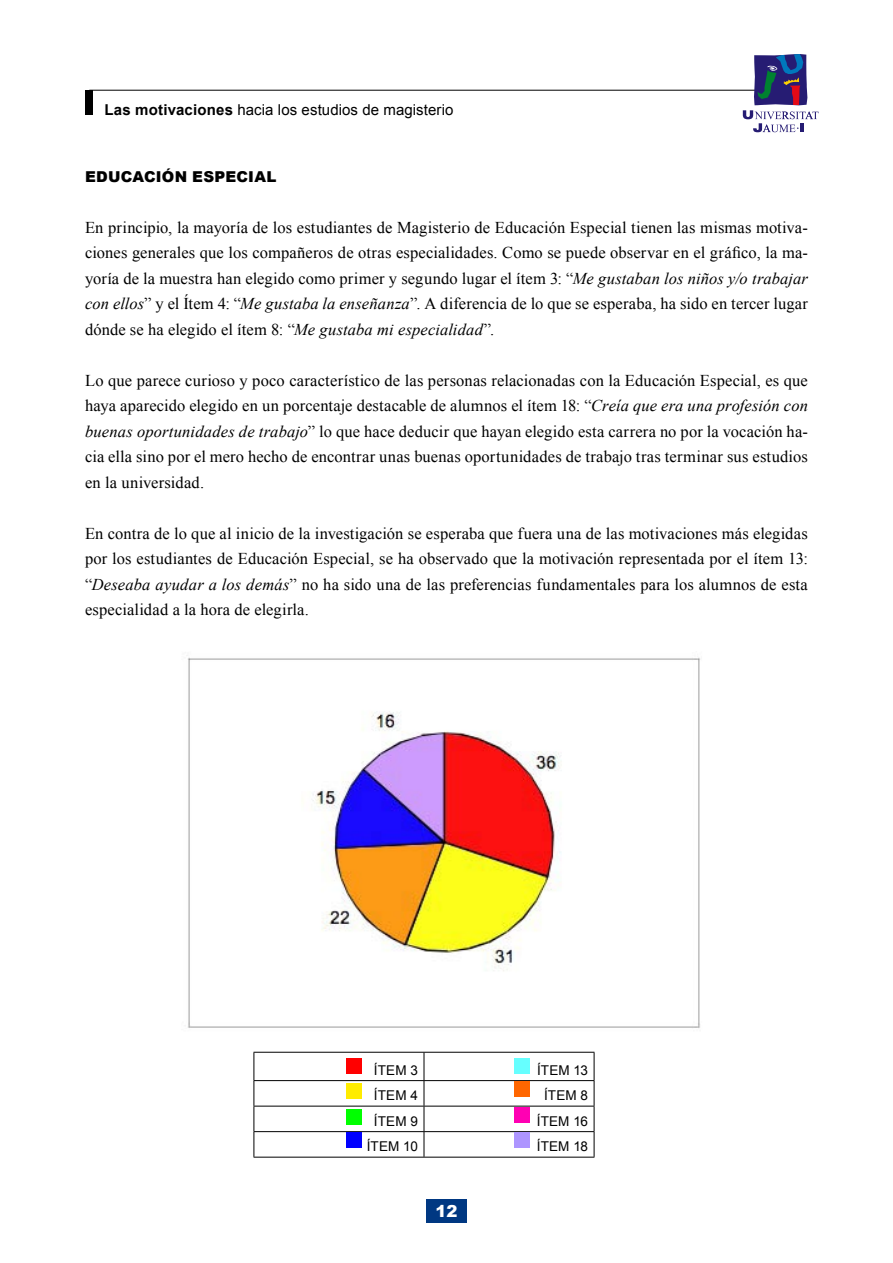
<style>
.page{position:relative;width:893px;height:1263px;background:#fff}
.page>*{position:absolute;margin:0;border:0;box-sizing:border-box;transform-origin:0 0}
.t1{font:16.5px/25.5px "Times New Roman";letter-spacing:.01em;color:#000;text-align:justify}
.t2{font:900 16.5px "Arial";color:#fff}
.t3{font:15px "Arial";letter-spacing:.005em;color:#000}
.t4{font:900 15px "Arial";letter-spacing:.01em;color:#000}
.t5{font:13.5px "Arial";letter-spacing:.01em;color:#000}
.s1{font-weight:700}
.s2{font-style:italic}
</style>
<div class="page">
<hr style="left:89px;top:90px;width:668px;height:1px;background:#000">
<svg style="left:743px;top:54px;width:76px;height:78px"></svg>
<div style="left:85px;top:90px;width:7px;height:25px;background:#000"></div>
<div style="left:427px;top:1199px;width:40px;height:24px;background:#003882"></div>
<img style="left:187px;top:655px;width:513px;height:373px">
<hr style="left:254px;top:1052px;width:170px;height:1px;background:#000">
<hr style="left:424px;top:1052px;width:170px;height:1px;background:#000">
<hr style="left:254px;top:1080px;width:170px;height:1px;background:#000">
<hr style="left:424px;top:1080px;width:170px;height:1px;background:#000">
<hr style="left:254px;top:1106px;width:170px;height:1px;background:#000">
<hr style="left:424px;top:1106px;width:170px;height:1px;background:#000">
<hr style="left:254px;top:1131px;width:170px;height:1px;background:#000">
<svg style="left:254px;top:1052px;width:1px;height:105px"></svg>
<hr style="left:424px;top:1131px;width:170px;height:1px;background:#000">
<svg style="left:424px;top:1052px;width:1px;height:105px"></svg>
<svg style="left:594px;top:1052px;width:1px;height:105px"></svg>
<hr style="left:254px;top:1157px;width:170px;height:1px;background:#000">
<hr style="left:424px;top:1157px;width:170px;height:1px;background:#000">
<div style="left:346px;top:1058px;width:16px;height:16px;background:#f00"></div>
<div style="left:346px;top:1083px;width:16px;height:16px;background:#ffec00"></div>
<div style="left:346px;top:1108px;width:16px;height:16px;background:#0f0"></div>
<div style="left:346px;top:1132px;width:16px;height:16px;background:#00f"></div>
<div style="left:514px;top:1058px;width:16px;height:16px;background:#6ff"></div>
<div style="left:514px;top:1132px;width:16px;height:16px;background:#ad95ff"></div>
<div style="left:514px;top:1081px;width:16px;height:16px;background:#f60"></div>
<div style="left:514px;top:1107px;width:16px;height:16px;background:#ff00b3"></div>
<p class="t3" style="left:104px;top:101px;width:351px"><span class="s1">Las motivaciones</span> hacia los estudios de magisterio</p>
<p class="t4" style="left:85px;top:168px;width:193px">EDUCACIÓN ESPECIAL</p>
<p class="t1" style="left:85px;top:214px;width:724px">En principio, la mayoría de los estudiantes de Magisterio de Educación Especial tienen las mismas motiva&shy;ciones generales que los compañeros de otras especialidades. Como se puede observar en el gráfico, la ma&shy;yoría de la muestra han elegido como primer y segundo lugar el ítem 3: “<span class="s2">Me gustaban los niños y/o trabajar con ellos</span>” y el Ítem 4: “<span class="s2">Me gustaba la enseñanza</span>”. A diferencia de lo que se esperaba, ha sido en tercer lugar dónde se ha elegido el ítem 8: “<span class="s2">Me gustaba mi especialidad</span>”.</p>
<p class="t1" style="left:85px;top:367px;width:724px">Lo que parece curioso y poco característico de las personas relacionadas con la Educación Especial, es que haya aparecido elegido en un porcentaje destacable de alumnos el ítem 18: “<span class="s2">Creía que era una profesión con buenas oportunidades de trabajo</span>” lo que hace deducir que hayan elegido esta carrera no por la vocación ha&shy;cia ella sino por el mero hecho de encontrar unas buenas oportunidades de trabajo tras terminar sus estudios en la universidad.</p>
<p class="t1" style="left:85px;top:520px;width:724px">En contra de lo que al inicio de la investigación se esperaba que fuera una de las motivaciones más elegidas por los estudiantes de Educación Especial, se ha observado que la motivación representada por el ítem 13: “<span class="s2">Deseaba ayudar a los demás</span>” no ha sido una de las preferencias fundamentales para los alumnos de esta especialidad a la hora de elegirla.</p>
<p class="t5" style="left:374px;top:1062px;width:46px">ÍTEM 3</p>
<p class="t5" style="left:537px;top:1062px;width:53px">ÍTEM 13</p>
<p class="t5" style="left:374px;top:1088px;width:46px">ÍTEM 4</p>
<p class="t5" style="left:544px;top:1088px;width:46px">ÍTEM 8</p>
<p class="t5" style="left:374px;top:1113px;width:46px">ÍTEM 9</p>
<p class="t5" style="left:537px;top:1113px;width:53px">ÍTEM 16</p>
<p class="t5" style="left:367px;top:1139px;width:53px">ÍTEM 10</p>
<p class="t5" style="left:537px;top:1139px;width:53px">ÍTEM 18</p>
<p class="t2" style="left:436px;top:1202px;width:22px">12</p>
</div>
